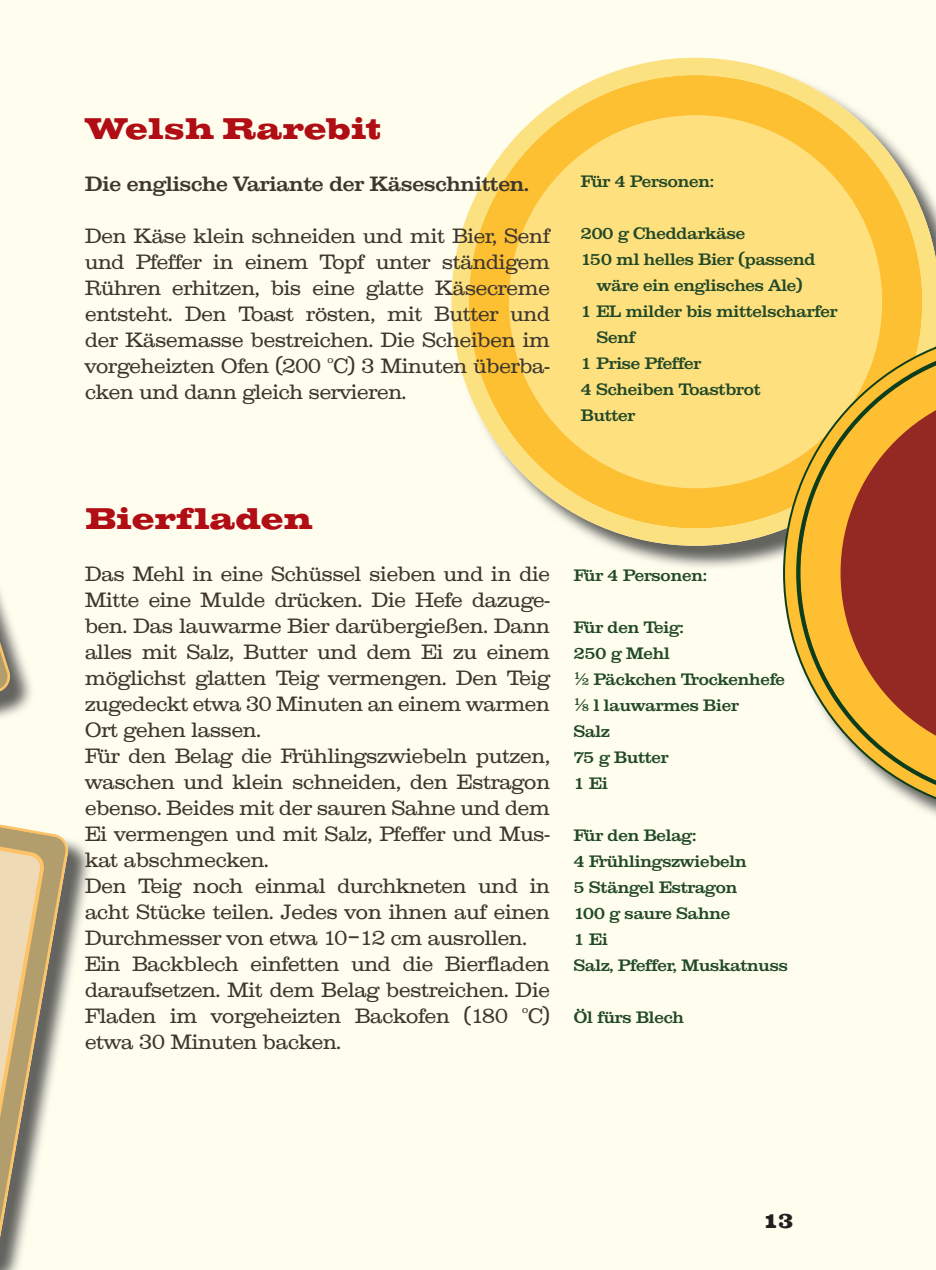
<style>
.page{position:relative;width:936px;height:1270px;background:#fff}
.page>*{position:absolute;margin:0;border:0;box-sizing:border-box;transform-origin:0 0}
.t1{font:700 31.2px "Volta EF";color:#b00d15}
.t2{font:700 21px "Volta EF";color:#231f20}
.t3{font:300 20px/26px "Clarendon";color:#3f372e}
.t4{font:500 20px "Clarendon";color:#3f372e}
.t5{font:500 16px/26px "Clarendon";color:#214927}
.t6{font:300 10px "Clarendon";color:#3f372e}
.s1{font-size:10px}
</style>
<div class="page">
<div style="left:0;top:0;width:935px;height:1270px;background:#fffdee"></div>
<img style="left:0;top:840px;width:90px;height:430px">
<svg style="left:0;top:830px;width:69px;height:433px"></svg>
<img style="left:608px;top:546px;width:175px;height:21px">
<svg style="left:452px;top:58px;width:483px;height:488px;fill:#ffe07f"></svg>
<img style="left:0;top:624px;width:31px;height:201px">
<img style="left:0;top:833px;width:34px;height:5px">
<img style="left:0;top:825px;width:34px;height:8px">
<svg style="left:0;top:590px;width:11px;height:117px"></svg>
<svg style="left:783px;top:328px;width:152px;height:488px;background:#d29a54"></svg>
<h1 class="t1" style="left:85px;top:111px;width:298px">Welsh Rarebit</h1>
<p class="t4" style="left:85px;top:171px;width:445px">Die englische Variante der Käseschnitten.</p>
<p class="t3" style="left:85px;top:223px;width:466px;text-align:justify">Den Käse klein schneiden und mit Bier, Senf und Pfeffer in einem Topf unter ständigem Rühren erhitzen, bis eine glatte Käsecreme entsteht. Den Toast rösten, mit Butter und der Käsemasse bestreichen. Die Scheiben im vorgeheizten Ofen (200</p>
<p class="t3" style="left:85px;top:353px;width:466px;text-indent:248px">C) 3 Minuten überba&shy;cken und dann gleich servieren.</p>
<p class="t6" style="left:327px;top:354px;width:8px">o</p>
<p class="t5" style="left:581px;top:168px;width:135px">Für 4 Personen:</p>
<p class="t5" style="left:581px;top:220px;width:166px">200 g Cheddarkäse</p>
<p class="t5" style="left:581px;top:246px;width:236px">150 ml helles Bier (passend</p>
<p class="t5" style="left:597px;top:272px;width:207px">wäre ein englisches Ale)</p>
<p class="t5" style="left:581px;top:298px;width:258px">1 EL milder bis mittelscharfer</p>
<p class="t5" style="left:597px;top:324px;width:40px">Senf</p>
<p class="t5" style="left:581px;top:350px;width:122px">1 Prise Pfeffer</p>
<p class="t5" style="left:581px;top:376px;width:181px">4 Scheiben Toastbrot</p>
<p class="t5" style="left:581px;top:402px;width:56px">Butter</p>
<h1 class="t1" style="left:85px;top:501px;width:229px">Bierfladen</h1>
<p class="t3" style="left:85px;top:561px;width:466px">Das Mehl in eine Schüssel sieben und in die Mitte eine Mulde drücken. Die Hefe dazuge&shy;ben. Das lauwarme Bier darübergießen. Dann alles mit Salz, Butter und dem Ei zu einem möglichst glatten Teig vermengen. Den Teig zugedeckt etwa 30 Minuten an einem warmen Ort gehen lassen.<br>Für den Belag die Frühlingszwiebeln putzen, waschen und klein schneiden, den Estragon ebenso. Beides mit der sauren Sahne und dem Ei vermengen und mit Salz, Pfeffer und Mus&shy;kat abschmecken.<br>Den Teig noch einmal durchkneten und in acht Stücke teilen. Jedes von ihnen auf einen Durchmesser von etwa 10–12 cm ausrollen.<br>Ein Backblech einfetten und die Bierfladen daraufsetzen. Mit dem Belag bestreichen. Die Fladen im vorgeheizten Backofen (180</p>
<p class="t6" style="left:522px;top:1004px;width:8px">o</p>
<p class="t3" style="left:528px;top:1003px;width:23px">C)</p>
<p class="t3" style="left:85px;top:1029px;width:257px">etwa 30 Minuten backen.</p>
<p class="t5" style="left:573px;top:562px;width:135px">Für 4 Personen:</p>
<p class="t5" style="left:573px;top:614px;width:212px">Für den Teig:<br>250 g Mehl<br><sup>1</sup>/<span class="s1">2</span> Päckchen Trockenhefe<br><sup>1</sup>/<span class="s1">8</span> l lauwarmes Bier<br>Salz<br>75 g Butter<br>1 Ei</p>
<p class="t5" style="left:573px;top:822px;width:215px">Für den Belag:<br>4 Frühlingszwiebeln<br>5 Stängel Estragon<br>100 g saure Sahne<br>1 Ei<br>Salz, Pfeffer, Muskatnuss</p>
<p class="t5" style="left:573px;top:1004px;width:112px">Öl fürs Blech</p>
<p class="t2" style="left:762px;top:1209px;width:33px">13</p>
</div>
